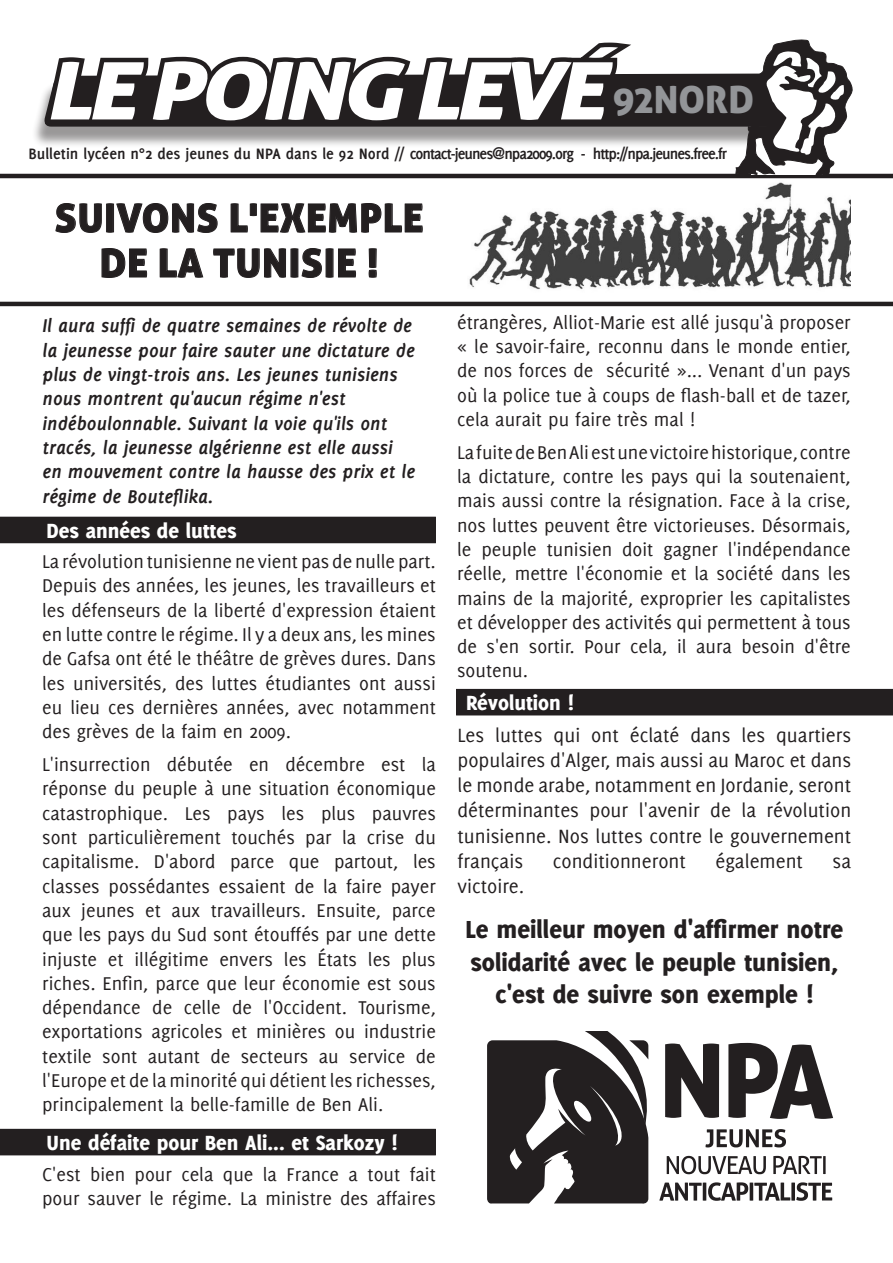
<style>
.page{position:relative;width:893px;height:1263px;background:#fff}
.page>*{position:absolute;margin:0;border:0;box-sizing:border-box;transform-origin:0 0}
.t1{font:italic 79.5px "Aller Display";color:#fff;scale:1.18 1}
.t2{font:39px/45px "Aller Display";letter-spacing:.02em;color:#231f20}
.t3{font:37.5px "Aller Display";color:#939598}
.t4{font:800 27px/32.4px "Delicious";color:#231f20;text-align:center}
.t5{font:800 22.5px "Delicious";color:#fff}
.t6{font:21px/25.2px "Delicious";color:#231f20;text-align:justify}
.t7{font:20.25px/24.3px "Delicious";color:#231f20;text-align:justify}
.t8{font:italic 700 20.25px/24.3px "Delicious";color:#231f20}
.t9{font:700 16.5px "Delicious";letter-spacing:-.06em;color:#231f20}
</style>
<div class="page">
<svg style="left:0;top:174px;width:893px;height:132px"></svg>
<img style="left:455px;top:181px;width:395px;height:112px">
<svg style="left:40px;top:39px;width:814px;height:137px"></svg>
<div style="left:43px;top:192px;width:393px;height:104px;background:#fff"></div>
<svg style="left:55px;top:203px;width:163px;height:30px"></svg>
<svg style="left:230px;top:203px;width:193px;height:30px"></svg>
<svg style="left:101px;top:248px;width:46px;height:30px"></svg>
<svg style="left:160px;top:248px;width:43px;height:30px"></svg>
<svg style="left:213px;top:248px;width:143px;height:30px"></svg>
<svg style="left:368px;top:248px;width:9px;height:30px"></svg>
<div style="left:0;top:517px;width:436px;height:26px;background:#231f20"></div>
<svg style="left:487px;top:1032px;width:162px;height:172px"></svg>
<svg style="left:665px;top:1043px;width:54px;height:75px"></svg>
<svg style="left:728px;top:1043px;width:105px;height:76px"></svg>
<svg style="left:706px;top:1129px;width:80px;height:18px"></svg>
<svg style="left:667px;top:1156px;width:99px;height:18px"></svg>
<svg style="left:773px;top:1156px;width:53px;height:18px"></svg>
<svg style="left:659px;top:1182px;width:173px;height:19px"></svg>
<div style="left:0;top:1129px;width:436px;height:26px;background:#231f20"></div>
<div style="left:456px;top:689px;width:437px;height:26px;background:#231f20"></div>
<p class="t1" style="left:45px;top:40px;width:494px">LEPOING LEVÉ</p>
<p class="t9" style="left:29px;top:144px;width:700px">Bulletin lycéen n°2 des jeunes du NPA dans le 92 Nord // contact-jeunes@npa2009.org - http://npa.jeunes.free.fr</p>
<p class="t3" style="left:613px;top:76px;width:143px">92NORD</p>
<p class="t2" style="left:100px;top:195px;width:303px;text-indent:97px">S L'EXEMPLE<br>DE LA TUNISIE !</p>
<p class="t8" style="left:43px;top:314px;width:374px">Il aura suffi de quatre semaines de révolte de la jeunesse pour faire sauter une dictature de plus de vingt-trois ans. Les jeunes tunisiens nous montrent qu'aucun régime n'est indéboulonnable. Suivant la voie qu'ils ont tracés, la jeunesse algérienne est elle aussi en mouvement contre la hausse des prix et le régime de Bouteflika.</p>
<p class="t5" style="left:47px;top:517px;width:191px">Des années de luttes</p>
<p class="t7" style="left:42px;top:549px;width:395px">La révolution tunisienne ne vient pas de nulle part.<br>Depuis des années, les jeunes, les travailleurs et les défenseurs de la liberté d'expression étaient en lutte contre le régime. Il y a deux ans, les mines de Gafsa ont été le théâtre de grèves dures. Dans les universités, des luttes étudiantes ont aussi eu lieu ces dernières années, avec notamment des grèves de la faim en 2009.</p>
<p class="t7" style="left:42px;top:752px;width:395px">L'insurrection débutée en décembre est la réponse du peuple à une situation économique catastrophique. Les pays les plus pauvres sont particulièrement touchés par la crise du capitalisme. D'abord parce que partout, les classes possédantes essaient de la faire payer aux jeunes et aux travailleurs. Ensuite, parce que les pays du Sud sont étouffés par une dette injuste et illégitime envers les États les plus riches. Enfin, parce que leur économie est sous dépendance de celle de l'Occident. Tourisme, exportations agricoles et minières ou industrie textile sont autant de secteurs au service de l'Europe et de la minorité qui détient les richesses, principalement la belle-famille de Ben Ali.</p>
<p class="t5" style="left:47px;top:1129px;width:352px">Une défaite pour Ben Ali... et Sarkozy !</p>
<p class="t2" style="left:55px;top:195px;width:73px">SUIVON</p>
<p class="t7" style="left:42px;top:1162px;width:395px">C'est bien pour cela que la France a tout fait pour sauver le régime. La ministre des affaires</p>
<p class="t7" style="left:457px;top:310px;width:395px">étrangères, Alliot-Marie est allé jusqu'à proposer « le savoir-faire, reconnu dans le monde entier, de nos forces de sécurité »... Venant d'un pays où la police tue à coups de flash-ball et de tazer, cela aurait pu faire très mal !</p>
<p class="t7" style="left:457px;top:440px;width:395px">La fuite de Ben Ali est une victoire historique, contre la dictature, contre les pays qui la soutenaient, mais aussi contre la résignation. Face à la crise, nos luttes peuvent être victorieuses. Désormais, le peuple tunisien doit gagner l'indépendance réelle, mettre l'économie et la société dans les mains de la majorité, exproprier les capitalistes et développer des activités qui permettent à tous de s'en sortir. Pour cela, il aura besoin d'être soutenu.</p>
<p class="t5" style="left:466px;top:690px;width:109px">Révolution !</p>
<p class="t6" style="left:458px;top:722px;width:395px">Les luttes qui ont éclaté dans les quartiers populaires d'Alger, mais aussi au Maroc et dans le monde arabe, notamment en Jordanie, seront déterminantes pour l'avenir de la révolution tunisienne. Nos luttes contre le gouvernement français</p>
<p class="t6" style="left:553px;top:848px;width:135px">conditionneront</p>
<p class="t6" style="left:715px;top:848px;width:89px">également</p>
<p class="t6" style="left:833px;top:848px;width:20px">sa</p>
<p class="t6" style="left:458px;top:873px;width:68px">victoire.</p>
<p class="t4" style="left:465px;top:913px;width:379px">Le meilleur moyen d'affirmer notre solidarité avec le peuple tunisien, c'est de suivre son exemple !</p>
</div>
